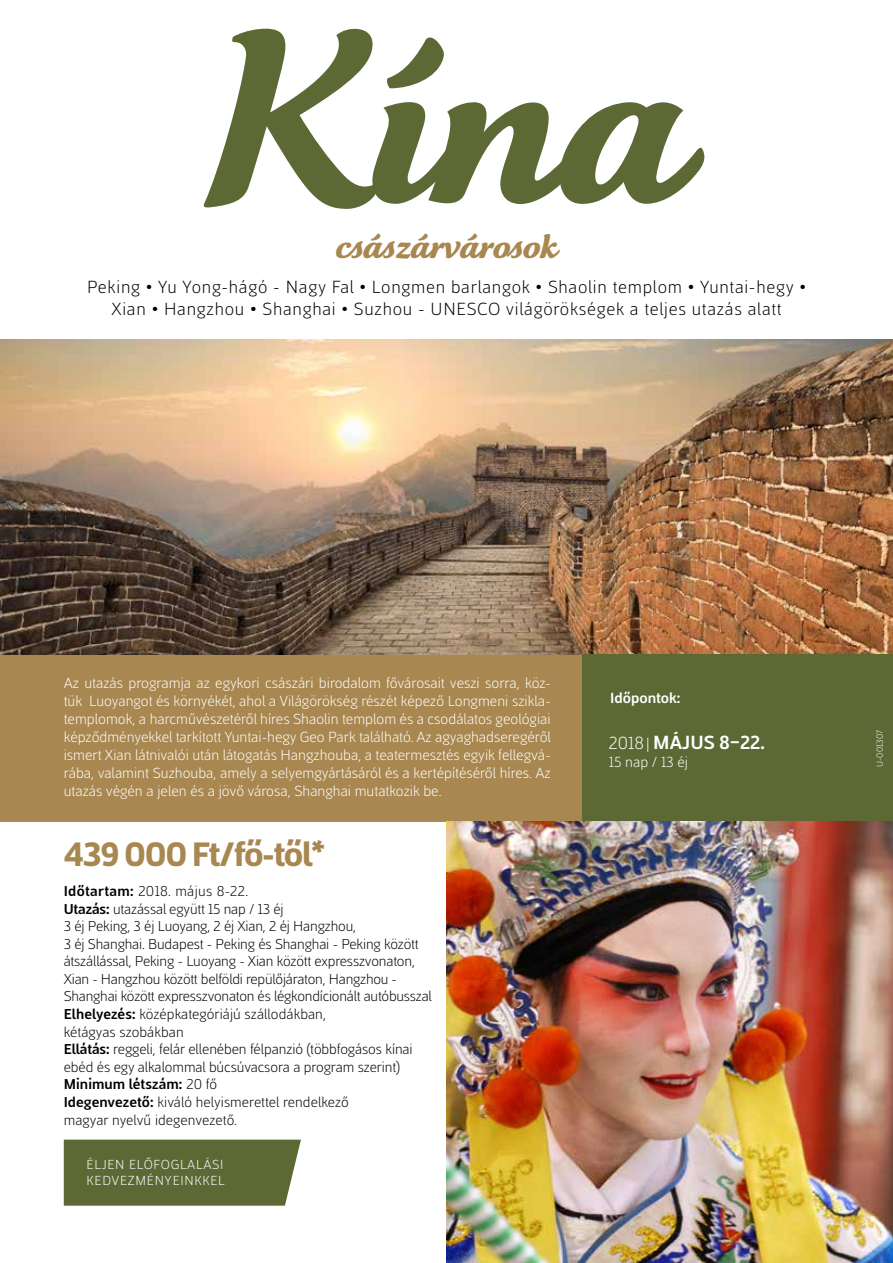
<style>
.page{position:relative;width:893px;height:1263px;background:#fff}
.page>*{position:absolute;margin:0;border:0;box-sizing:border-box;transform-origin:0 0}
.t1{font:700 241.5px "Bolognese H";color:#5c6934}
.t2{font:700 37.5px "Bolognese H";color:#a88750}
.t3{font:900 34.65px "Mestre";letter-spacing:-.04em;color:#a88750}
.t4{font:700 19.5px "Mestre";color:#fff}
.t5{font:300 18px/21.6px "Mestre";letter-spacing:.04em;color:#000;text-align:center}
.t6{font:300 15px/18px "Mestre";color:#fff;text-align:justify}
.t7{font:700 15px "Mestre";color:#fff}
.t8{font:300 14.7px/17.5px "Mestre";letter-spacing:-.01em;color:#000}
.t9{font:300 13.35px/16px "Mestre";letter-spacing:.05em;color:#fff}
.t10{font:300 9px "Mestre";letter-spacing:.005em;color:#fff}
.s1{font-weight:700}
.s2{font-weight:300;font-size:18px}
.s3{font-weight:300;font-size:15px}
</style>
<div class="page">
<div style="left:64px;top:1139px;width:237px;height:67px;background:#5c6934"></div>
<div style="left:0;top:654px;width:583px;height:168px;background:#a88750"></div>
<img style="left:0;top:339px;width:893px;height:315px">
<div style="left:583px;top:654px;width:310px;height:168px;background:#5c6934"></div>
<img style="left:446px;top:822px;width:447px;height:441px">
<h1 class="t1" style="left:201px;top:-18px;width:485px">Kína</h1>
<h2 class="t2" style="left:336px;top:224px;width:223px">császárvárosok</h2>
<p class="t5" style="left:87px;top:275px;width:720px">Peking • Yu Yong-hágó - Nagy Fal • Longmen barlangok • Shaolin templom • Yuntai-hegy •<br>Xian • Hangzhou • Shanghai • Suzhou - UNESCO világörökségek a teljes utazás alatt</p>
<p class="t6" style="left:64px;top:672px;width:489px">Az utazás programja az egykori császári birodalom fővárosait veszi sorra, köz&shy;tük Luoyangot és környékét, ahol a Világörökség részét képező Longmeni szikla&shy;templomok, a harcművészetéről híres Shaolin templom és a csodálatos geológiai képződményekkel tarkított Yuntai-hegy Geo Park található. Az agyaghadseregéről ismert Xian látnivalói után látogatás Hangzhouba, a teatermesztés egyik fellegvá&shy;rába, valamint Suzhouba, amely a selyemgyártásáról és a kertépítéséről híres. Az utazás végén a jelen és a jövő városa, Shanghai mutatkozik be.</p>
<h3 class="t3" style="left:64px;top:827px;width:263px">439 000 Ft/fő-től*</h3>
<p class="t8" style="left:64px;top:881px;width:370px"><span class="s1">Időtartam:</span> 2018. május 8-22.<br><span class="s1">Utazás:</span> utazással együtt 15 nap / 13 éj<br>3 éj Peking, 3 éj Luoyang, 2 éj Xian, 2 éj Hangzhou,<br>3 éj Shanghai. Budapest - Peking és Shanghai - Peking között átszállással, Peking - Luoyang - Xian között expresszvonaton, Xian - Hangzhou között belföldi repülőjáraton, Hangzhou - Shanghai között expresszvonaton és légkondícionált autóbusszal <span class="s1">Elhelyezés:</span> középkategóriájú szállodákban,<br>kétágyas szobákban<br><span class="s1">Ellátás:</span> reggeli, felár ellenében félpanzió (többfogásos kínai ebéd és egy alkalommal búcsúvacsora a program szerint)<br><span class="s1">Minimum létszám:</span> 20 fő<br><span class="s1">Idegenvezető:</span> kiváló helyismerettel rendelkező<br>magyar nyelvű idegenvezető.</p>
<p class="t9" style="left:87px;top:1155px;width:140px">ÉLJEN ELŐFOGLALÁSI<br>KEDVEZMÉNYEINKKEL</p>
<p class="t7" style="left:610px;top:686px;width:72px">Időpontok:</p>
<h3 class="t4" style="left:609px;top:727px;width:157px"><span class="s2">2018</span> <span class="s3">|</span> MÁJUS 8–22.</h3>
<p class="t6" style="left:609px;top:752px;width:81px">15 nap / 13 éj</p>
<p class="t10" style="left:873px;top:767px;width:38px;rotate:-90deg">U-001307</p>
</div>
